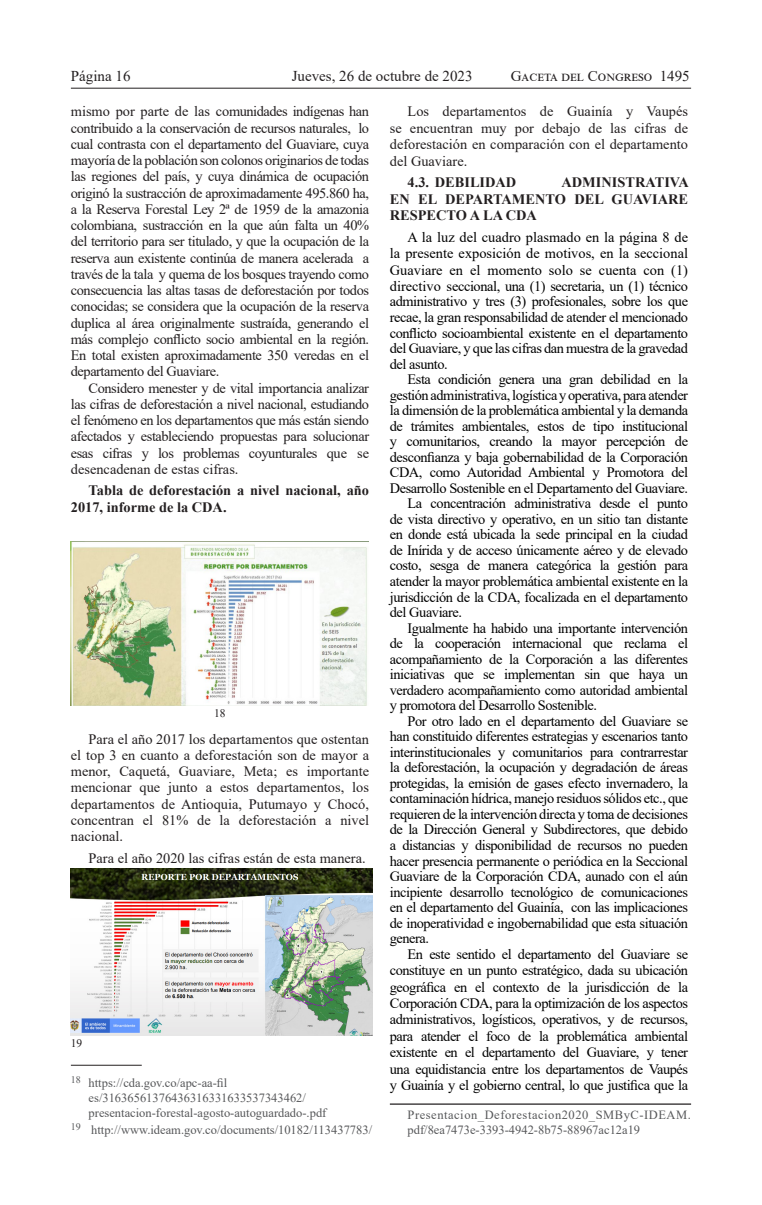
<style>
.page{position:relative;width:762px;height:1205px;background:#fff}
.page>*{position:absolute;margin:0;border:0;box-sizing:border-box;transform-origin:0 0}
.t1{font:15px "Times New Roman";color:#231f20}
.Párrafos{font:14.38px/15.5px "Times New Roman";letter-spacing:-.03em;color:#000;text-align:justify}
.Párrafos-2{font:14.38px/16.2px "Times New Roman";color:#231f20;text-align:justify}
.Párrafos-3{font:700 14.38px/16.4px "Times New Roman";color:#231f20}
.Pies_de_páginas{font:12.5px/15px "Times New Roman";color:#57585a}
.Pies_de_páginas-2{font:12.5px/15px "Times New Roman";letter-spacing:.045em;color:#57585a}
.Párrafos-4{font:11.5px "Times New Roman";color:#231f20}
</style>
<div class="page">
<hr style="left:71px;top:88px;width:620px;height:1px;background:#231f20">
<img style="left:71px;top:541px;width:298px;height:165px">
<img style="left:71px;top:869px;width:301px;height:166px">
<hr style="left:71px;top:1065px;width:71px;height:1px;background:#231f20">
<hr style="left:390px;top:1103px;width:301px;height:1px;background:#231f20">
<p class="t1" style="left:71px;top:65px;width:61px">Página 16</p>
<p class="t1" style="left:292px;top:65px;width:182px">Jueves, 26 de octubre de 2023</p>
<p class="t1" style="left:511px;top:65px;width:180px">Gaceta del Congreso 1495</p>
<p class="Párrafos-2" style="left:71px;top:103px;width:300px">mismo por parte de las comunidades indígenas han contribuido a la conservación de recursos naturales, lo cual contrasta con el departamento del Guaviare, cuya mayoría de la población son colonos originarios de todas las regiones del país, y cuya dinámica de ocupación originó la sustracción de aproximadamente 495.860 ha, a la Reserva Forestal Ley 2ª de 1959 de la amazonia colombiana, sustracción en la que aún falta un 40% del territorio para ser titulado, y que la ocupación de la reserva aun existente continúa de manera acelerada a través de la tala y quema de los bosques trayendo como consecuencia las altas tasas de deforestación por todos conocidas; se considera que la ocupación de la reserva duplica al área originalmente sustraída, generando el más complejo conflicto socio ambiental en la región.<br>En total existen aproximadamente 350 veredas en el departamento del Guaviare.</p>
<p class="Párrafos-2" style="left:71px;top:379px;width:300px;text-indent:18px">Considero menester y de vital importancia analizar las cifras de deforestación a nivel nacional, estudiando el fenómeno en los departamentos que más están siendo afectados y estableciendo propuestas para solucionar esas cifras y los problemas coyunturales que se desencadenan de estas cifras.</p>
<p class="Párrafos-3" style="left:71px;top:482px;width:300px;text-indent:18px">Tabla de deforestación a nivel nacional, año<br>2017, informe de la CDA.</p>
<p class="Párrafos-2" style="left:390px;top:103px;width:300px;text-indent:18px">Los departamentos de Guainía y Vaupés se encuentran muy por debajo de las cifras de deforestación en comparación con el departamento del Guaviare.</p>
<p class="Párrafos-3" style="left:407px;top:174px;width:110px">4.3. DEBILIDAD</p>
<p class="Párrafos-3" style="left:390px;top:174px;width:300px;text-align:justify;text-indent:172px">ADMINISTRATIVA EN EL DEPARTAMENTO DEL GUAVIARE RESPECTO A LA CDA</p>
<p class="Párrafos" style="left:390px;top:228px;width:300px;line-height:15.9px;text-indent:18px">A la luz del cuadro plasmado en la página 8 de la presente exposición de motivos, en la seccional Guaviare en el momento solo se cuenta con (1) directivo seccional, una (1) secretaria, un (1) técnico administrativo y tres (3) profesionales, sobre los que recae, la gran responsabilidad de atender el mencionado conflicto socioambiental existente en el departamento del Guaviare, y que las cifras dan muestra de la gravedad del asunto.</p>
<p class="Párrafos" style="left:390px;top:371px;width:300px;text-indent:18px">Esta condición genera una gran debilidad en la gestión administrativa, logística y operativa, para atender la dimensión de la problemática ambiental y la demanda de trámites ambientales, estos de tipo institucional y comunitarios, creando la mayor percepción de desconfianza y baja gobernabilidad de la Corporación CDA, como Autoridad Ambiental y Promotora del Desarrollo Sostenible en el Departamento del Guaviare.</p>
<p class="Párrafos" style="left:390px;top:495px;width:300px;text-indent:18px">La concentración administrativa desde el punto de vista directivo y operativo, en un sitio tan distante en donde está ubicada la sede principal en la ciudad de Inírida y de acceso únicamente aéreo y de elevado costo, sesga de manera categórica la gestión para atender la mayor problemática ambiental existente en la jurisdicción de la CDA, focalizada en el departamento del Guaviare.</p>
<p class="Párrafos" style="left:390px;top:619px;width:300px;text-indent:18px">Igualmente ha habido una importante intervención de la cooperación internacional que reclama el acompañamiento de la Corporación a las diferentes iniciativas que se implementan sin que haya un verdadero acompañamiento como autoridad ambiental y promotora del Desarrollo Sostenible.</p>
<p class="Párrafos" style="left:390px;top:713px;width:300px;text-indent:18px">Por otro lado en el departamento del Guaviare se han constituido diferentes estrategias y escenarios tanto interinstitucionales y comunitarios para contrarrestar la deforestación, la ocupación y degradación de áreas protegidas, la emisión de gases efecto invernadero, la contaminación hídrica, manejo residuos sólidos etc., que requieren de la intervención directa y toma de decisiones de la Dirección General y Subdirectores, que debido a distancias y disponibilidad de recursos no pueden hacer presencia permanente o periódica en la Seccional Guaviare de la Corporación CDA, aunado con el aún incipiente desarrollo tecnológico de comunicaciones en el departamento del Guainía, con las implicaciones de inoperatividad e ingobernabilidad que esta situación genera.</p>
<p class="Párrafos" style="left:390px;top:945px;width:300px;line-height:16.4px;text-indent:18px">En este sentido el departamento del Guaviare se constituye en un punto estratégico, dada su ubicación geográfica en el contexto de la jurisdicción de la Corporación CDA, para la optimización de los aspectos administrativos, logísticos, operativos, y de recursos, para atender el foco de la problemática ambiental existente en el departamento del Guaviare, y tener una equidistancia entre los departamentos de Vaupés y Guainía y el gobierno central, lo que justifica que la</p>
<p class="Pies_de_páginas-2" style="left:407px;top:1107px;width:285px">Presentacion_Deforestacion2020_SMByC-IDEAM. pdf/8ea7473e-3393-4942-8b75-88967ac12a19</p>
<p class="Párrafos-4" style="left:214px;top:705px;width:13px">18</p>
<p class="Párrafos-2" style="left:71px;top:730px;width:300px;text-indent:18px">Para el año 2017 los departamentos que ostentan el top 3 en cuanto a deforestación son de mayor a menor, Caquetá, Guaviare, Meta; es importante mencionar que junto a estos departamentos, los departamentos de Antioquia, Putumayo y Chocó, concentran el 81% de la deforestación a nivel nacional.</p>
<p class="Párrafos-2" style="left:89px;top:849px;width:279px">Para el año 2020 las cifras están de esta manera.</p>
<p class="Párrafos-4" style="left:71px;top:1035px;width:13px">19</p>
<p class="Pies_de_páginas" style="left:89px;top:1075px;width:239px;text-indent:-18px"><sup>18</sup> https://cda.gov.co/apc-aa-fil es/31636561376436316331633537343462/ presentacion-forestal-agosto-autoguardado-.pdf</p>
<p class="Pies_de_páginas" style="left:71px;top:1122px;width:303px"><sup>19</sup> http://www.ideam.gov.co/documents/10182/113437783/</p>
</div>
